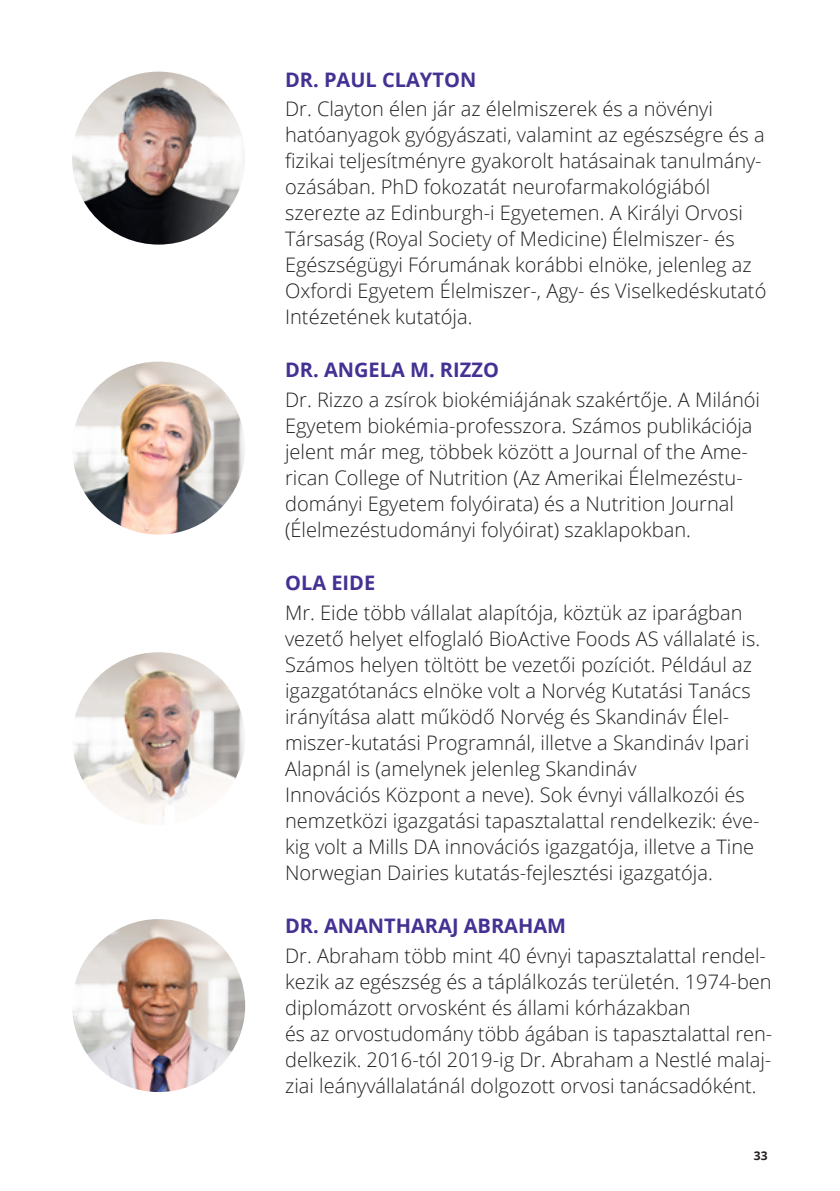
<style>
.page{position:relative;width:840px;height:1191px;background:#fff}
.page>*{position:absolute;margin:0;border:0;box-sizing:border-box;transform-origin:0 0}
.Regular_text{font:300 20px/26px "Open Sans";color:#231f20}
.t1{font:700 20px "Open Sans";color:#443193}
.t2{font:700 12px "Open Sans";color:#231f20}
</style>
<div class="page">
<img style="left:72px;top:72px;width:173px;height:173px;border-radius:86px">
<img style="left:72px;top:361px;width:173px;height:173px;border-radius:86px">
<img style="left:72px;top:652px;width:173px;height:173px;border-radius:86px">
<img style="left:72px;top:919px;width:173px;height:173px;border-radius:86px">
<p class="t1" style="left:285px;top:66px;width:192px">DR. PAUL CLAYTON</p>
<p class="Regular_text" style="left:285px;top:95px;width:482px">Dr. Clayton élen jár az élelmiszerek és a növényi hatóanyagok gyógyászati, valamint az egészségre és a fizikai teljesítményre gyakorolt hatásainak tanulmány&shy;ozásában. PhD fokozatát neurofarmakológiából szerezte az Edinburgh-i Egyetemen. A Királyi Orvosi Társaság (Royal Society of Medicine) Élelmiszer- és Egészségügyi Fórumának korábbi elnöke, jelenleg az Oxfordi Egyetem Élelmiszer-, Agy- és Viselkedéskutató Intézetének kutatója.</p>
<p class="t1" style="left:285px;top:355px;width:215px">DR. ANGELA M. RIZZO</p>
<p class="Regular_text" style="left:285px;top:386px;width:476px">Dr. Rizzo a zsírok biokémiájának szakértője. A Milánói Egyetem biokémia-professzora. Számos publikációja jelent már meg, többek között a Journal of the Ame&shy;rican College of Nutrition (Az Amerikai Élelmezéstu&shy;dományi Egyetem folyóirata) és a Nutrition Journal (Élelmezéstudományi folyóirat) szaklapokban.</p>
<p class="t1" style="left:285px;top:568px;width:92px">OLA EIDE</p>
<p class="Regular_text" style="left:285px;top:599px;width:476px">Mr. Eide több vállalat alapítója, köztük az iparágban vezető helyet elfoglaló BioActive Foods AS vállalaté is.<br>Számos helyen töltött be vezetői pozíciót. Például az igazgatótanács elnöke volt a Norvég Kutatási Tanács irányítása alatt működő Norvég és Skandináv Élel&shy;miszer-kutatási Programnál, illetve a Skandináv Ipari Alapnál is (amelynek jelenleg Skandináv<br>Innovációs Központ a neve). Sok évnyi vállalkozói és nemzetközi igazgatási tapasztalattal rendelkezik: éve&shy;kig volt a Mills DA innovációs igazgatója, illetve a Tine Norwegian Dairies kutatás-fejlesztési igazgatója.</p>
<p class="t1" style="left:285px;top:911px;width:282px">DR. ANANTHARAJ ABRAHAM</p>
<p class="Regular_text" style="left:285px;top:942px;width:488px">Dr. Abraham több mint 40 évnyi tapasztalattal rendel&shy;kezik az egészség és a táplálkozás területén. 1974-ben diplomázott orvosként és állami kórházakban<br>és az orvostudomány több ágában is tapasztalattal ren&shy;delkezik. 2016-tól 2019-ig Dr. Abraham a Nestlé malaj&shy;ziai leányvállalatánál dolgozott orvosi tanácsadóként.</p>
<p class="t2" style="left:753px;top:1147px;width:15px">33</p>
</div>
